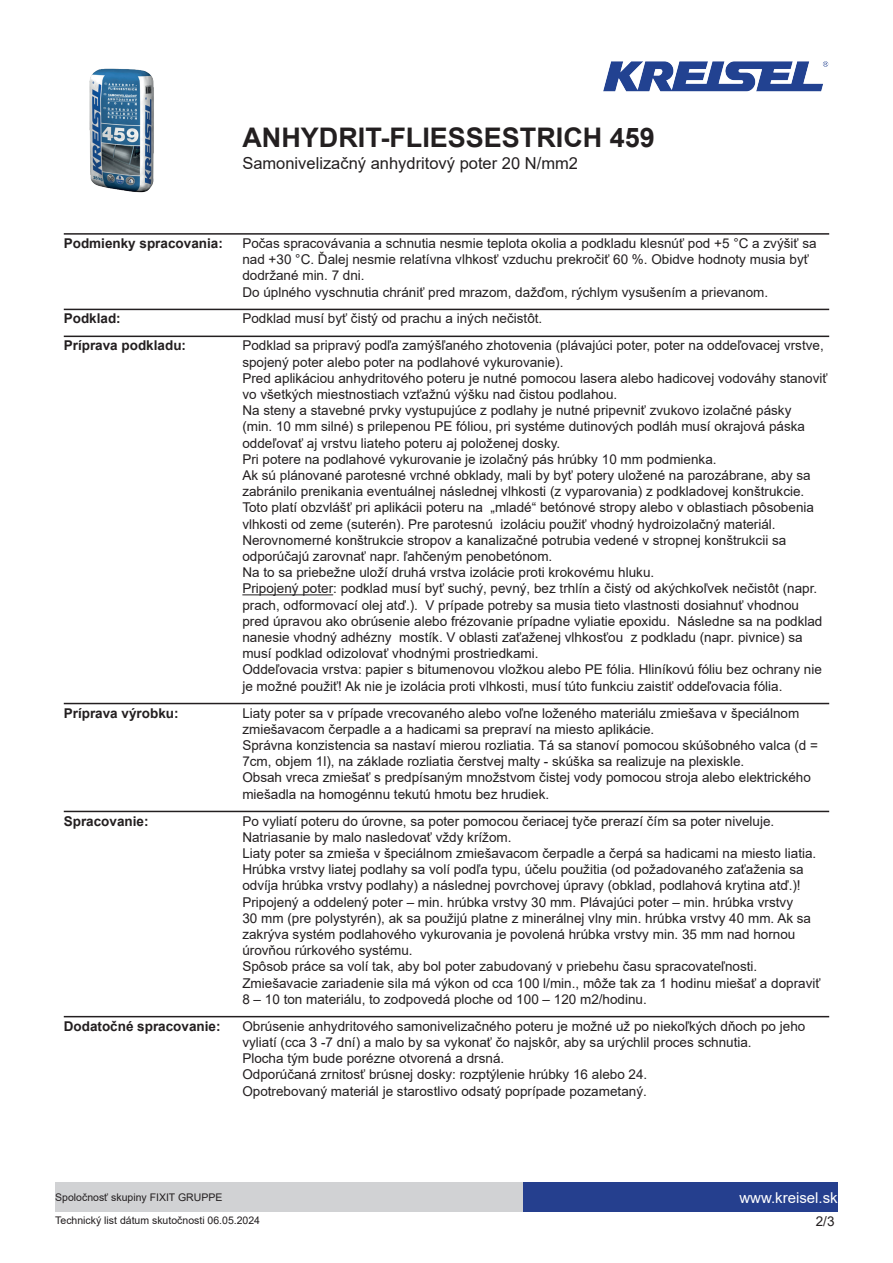
<style>
.page{position:relative;width:893px;height:1263px;background:#fff}
.page>*{position:absolute;margin:0;border:0;box-sizing:border-box;transform-origin:0 0}
.t1{font:700 27px "Arial";color:#231f20}
.t2{font:16.5px "Arial";color:#231f20}
.t3{font:15px "Arial";color:#fff}
.t4{font:13.5px/16.2px "Arial";color:#231f20}
.t5{font:700 13.5px "Arial";color:#231f20}
.t6{font:10.5px "Arial";color:#231f20}
</style>
<div class="page">
<img style="left:89px;top:68px;width:65px;height:125px">
<img style="left:603px;top:61px;width:226px;height:31px">
<div style="left:523px;top:1182px;width:315px;height:30px;background:#253f8e"></div>
<div style="left:55px;top:1182px;width:468px;height:30px;background:#d1d2d4"></div>
<hr style="left:64px;top:233px;width:765px;height:2px;background:#231f20">
<hr style="left:64px;top:309px;width:765px;height:1px;background:#231f20">
<hr style="left:64px;top:336px;width:765px;height:1px;background:#231f20">
<hr style="left:242px;top:594px;width:91px;height:1px;background:#231f20">
<hr style="left:64px;top:703px;width:765px;height:1px;background:#231f20">
<hr style="left:64px;top:811px;width:765px;height:1px;background:#231f20">
<hr style="left:64px;top:1016px;width:765px;height:1px;background:#231f20">
<h1 class="t1" style="left:242px;top:119px;width:414px">ANHYDRIT-FLIESSESTRICH 459</h1>
<p class="t2" style="left:242px;top:152px;width:337px">Samonivelizačný anhydritový poter 20 N/mm2</p>
<p class="t5" style="left:64px;top:234px;width:161px">Podmienky spracovania:</p>
<p class="t4" style="left:242px;top:235px;width:576px">Počas spracovávania a schnutia nesmie teplota okolia a podkladu klesnúť pod +5 °C a zvýšiť sa nad +30 °C. Ďalej nesmie relatívna vlhkosť vzduchu prekročiť 60 %. Obidve hodnoty musia byť dodržané min. 7 dni.<br>Do úplného vyschnutia chrániť pred mrazom, dažďom, rýchlym vysušením a prievanom.</p>
<p class="t5" style="left:64px;top:309px;width:59px">Podklad:</p>
<p class="t4" style="left:242px;top:311px;width:301px">Podklad musí byť čistý od prachu a iných nečistôt.</p>
<p class="t5" style="left:64px;top:336px;width:124px">Príprava podkladu:</p>
<p class="t4" style="left:242px;top:337px;width:587px">Podklad sa pripravý podľa zamýšľaného zhotovenia (plávajúci poter, poter na oddeľovacej vrstve, spojený poter alebo poter na podlahové vykurovanie).<br>Pred aplikáciou anhydritového poteru je nutné pomocou lasera alebo hadicovej vodováhy stanoviť vo všetkých miestnostiach vzťažnú výšku nad čistou podlahou.<br>Na steny a stavebné prvky vystupujúce z podlahy je nutné pripevniť zvukovo izolačné pásky<br>(min. 10 mm silné) s prilepenou PE fóliou, pri systéme dutinových podláh musí okrajová páska oddeľovať aj vrstvu liateho poteru aj položenej dosky.<br>Pri potere na podlahové vykurovanie je izolačný pás hrúbky 10 mm podmienka.<br>Ak sú plánované parotesné vrchné obklady, mali by byť potery uložené na parozábrane, aby sa zabránilo prenikania eventuálnej následnej vlhkosti (z vyparovania) z podkladovej konštrukcie.<br>Toto platí obzvlášť pri aplikácii poteru na „mladé“ betónové stropy alebo v oblastiach pôsobenia vlhkosti od zeme (suterén). Pre parotesnú izoláciu použiť vhodný hydroizolačný materiál.<br>Nerovnomerné konštrukcie stropov a kanalizačné potrubia vedené v stropnej konštrukcii sa odporúčajú zarovnať napr. ľahčeným penobetónom.<br>Na to sa priebežne uloží druhá vrstva izolácie proti krokovému hluku.<br>Pripojený poter: podklad musí byť suchý, pevný, bez trhlín a čistý od akýchkoľvek nečistôt (napr. prach, odformovací olej atď.). V prípade potreby sa musia tieto vlastnosti dosiahnuť vhodnou pred úpravou ako obrúsenie alebo frézovanie prípadne vyliatie epoxidu. Následne sa na podklad nanesie vhodný adhézny mostík. V oblasti zaťaženej vlhkosťou z podkladu (napr. pivnice) sa musí podklad odizolovať vhodnými prostriedkami.<br>Oddeľovacia vrstva: papier s bitumenovou vložkou alebo PE fólia. Hliníkovú fóliu bez ochrany nie je možné použiť! Ak nie je izolácia proti vlhkosti, musí túto funkciu zaistiť oddeľovacia fólia.</p>
<p class="t5" style="left:64px;top:703px;width:116px">Príprava výrobku:</p>
<p class="t4" style="left:242px;top:705px;width:577px">Liaty poter sa v prípade vrecovaného alebo voľne loženého materiálu zmiešava v špeciálnom zmiešavacom čerpadle a a hadicami sa prepraví na miesto aplikácie.<br>Správna konzistencia sa nastaví mierou rozliatia. Tá sa stanoví pomocou skúšobného valca (d = 7cm, objem 1l), na základe rozliatia čerstvej malty - skúška sa realizuje na plexiskle.<br>Obsah vreca zmiešať s predpísaným množstvom čistej vody pomocou stroja alebo elektrického miešadla na homogénnu tekutú hmotu bez hrudiek.</p>
<p class="t5" style="left:64px;top:811px;width:86px">Spracovanie:</p>
<p class="t4" style="left:242px;top:813px;width:580px">Po vyliatí poteru do úrovne, sa poter pomocou čeriacej tyče prerazí čím sa poter niveluje.<br>Natriasanie by malo nasledovať vždy krížom.<br>Liaty poter sa zmieša v špeciálnom zmiešavacom čerpadle a čerpá sa hadicami na miesto liatia.<br>Hrúbka vrstvy liatej podlahy sa volí podľa typu, účelu použitia (od požadovaného zaťaženia sa odvíja hrúbka vrstvy podlahy) a následnej povrchovej úpravy (obklad, podlahová krytina atď.)!<br>Pripojený a oddelený poter – min. hrúbka vrstvy 30 mm. Plávajúci poter – min. hrúbka vrstvy<br>30 mm (pre polystyrén), ak sa použijú platne z minerálnej vlny min. hrúbka vrstvy 40 mm. Ak sa zakrýva systém podlahového vykurovania je povolená hrúbka vrstvy min. 35 mm nad hornou úrovňou rúrkového systému.<br>Spôsob práce sa volí tak, aby bol poter zabudovaný v priebehu času spracovateľnosti.<br>Zmiešavacie zariadenie sila má výkon od cca 100 l/min., môže tak za 1 hodinu miešať a dopraviť 8 – 10 ton materiálu, to zodpovedá ploche od 100 – 120 m2/hodinu.</p>
<p class="t5" style="left:64px;top:1016px;width:158px">Dodatočné spracovanie:</p>
<p class="t4" style="left:242px;top:1018px;width:564px">Obrúsenie anhydritového samonivelizačného poteru je možné už po niekoľkých dňoch po jeho vyliatí (cca 3 -7 dní) a malo by sa vykonať čo najskôr, aby sa urýchlil proces schnutia.<br>Plocha tým bude porézne otvorená a drsná.<br>Odporúčaná zrnitosť brúsnej dosky: rozptýlenie hrúbky 16 alebo 24.<br>Opotrebovaný materiál je starostlivo odsatý poprípade pozametaný.</p>
<p class="t6" style="left:55px;top:1190px;width:169px">Spoločnosť skupiny FIXIT GRUPPE</p>
<p class="t3" style="left:739px;top:1187px;width:100px">www.kreisel.sk</p>
<p class="t6" style="left:55px;top:1213px;width:206px">Technický list dátum skutočnosti 06.05.2024</p>
<p class="t4" style="left:816px;top:1213px;width:20px">2/3</p>
</div>
